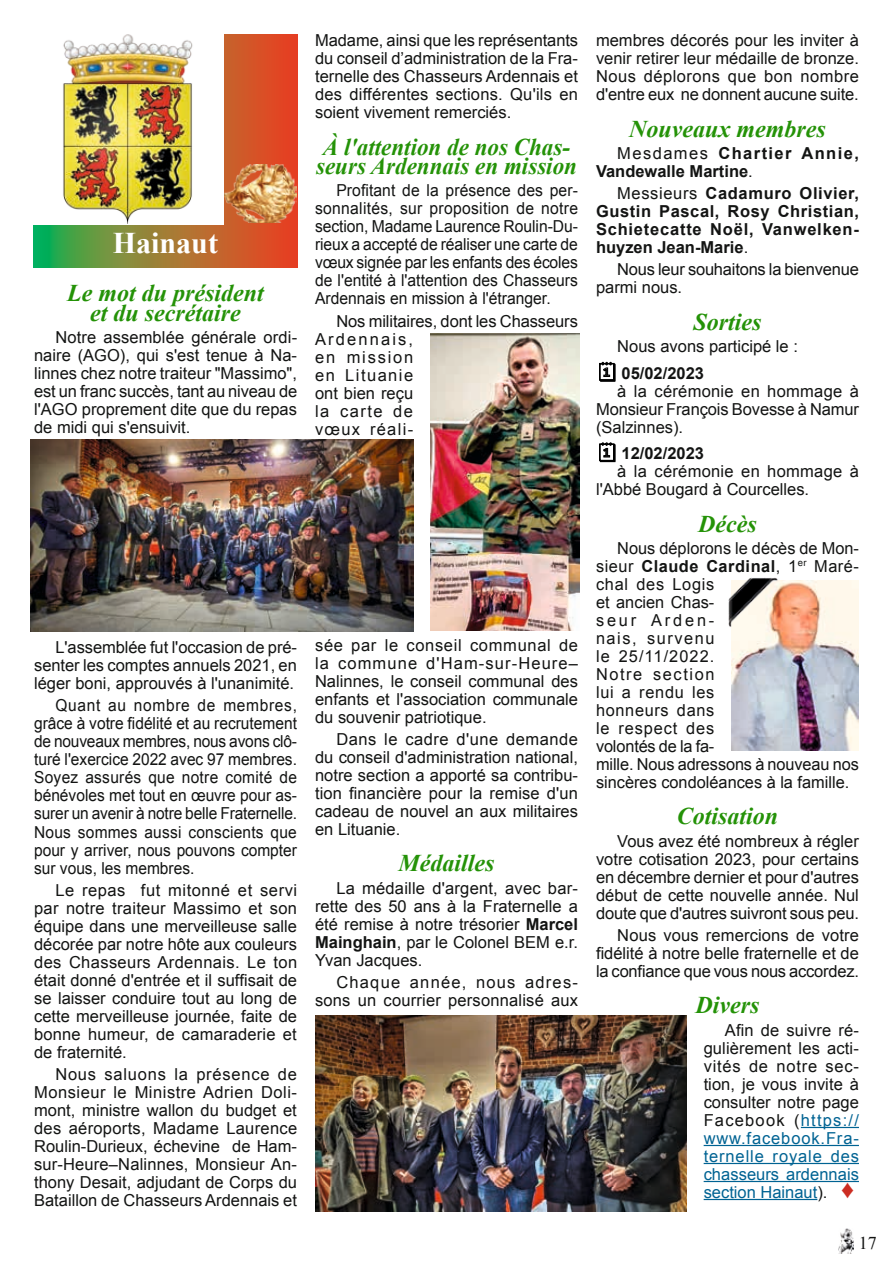
<style>
.page{position:relative;width:893px;height:1263px;background:#fff}
.page>*{position:absolute;margin:0;border:0;box-sizing:border-box;transform-origin:0 0}
.t1{font:700 30px "Times New Roman";color:#fff}
.t2{font:italic 700 24px/19.5px "Times New Roman";color:#249207;text-align:center}
.t3{font:italic 700 24px/19.5px "Times New Roman";color:#249207;scale:.96 1}
.t4{font:18px "Times New Roman";color:#131413}
.t5{font:16.5px/18px "Arial";color:#131413;text-align:justify}
.t6{font:16.5px/18px "Arial";color:#131413;text-align:justify;scale:.94 1}
.t7{font:16.5px/18px "Arial";color:#131413;text-align:justify;scale:.95 1}
.t8{font:700 16.5px/18px "Arial";letter-spacing:.015em;color:#131413}
.t9{font:16.5px/18px "Arial";letter-spacing:.08em;color:#131413}
.s1{font-weight:700}
.s2{font-weight:400}
.s3{color:#006393}
.s4{font-size:25.5px;color:#cc2d22}
</style>
<div class="page">
<img style="left:838px;top:1229px;width:16px;height:25px">
<svg style="left:34px;top:34px;width:263px;height:234px"></svg>
<div style="left:28px;top:29px;width:196px;height:196px;background:#fff"></div>
<img style="left:224px;top:164px;width:73px;height:59px">
<img style="left:63px;top:34px;width:130px;height:189px">
<hr style="left:801px;top:1127px;width:58px;height:1px;background:#006393">
<hr style="left:704px;top:1145px;width:155px;height:1px;background:#006393">
<hr style="left:704px;top:1163px;width:155px;height:1px;background:#006393">
<hr style="left:704px;top:1181px;width:155px;height:1px;background:#006393">
<hr style="left:704px;top:1199px;width:113px;height:1px;background:#006393">
<img style="left:31px;top:440px;width:383px;height:191px">
<img style="left:315px;top:1015px;width:372px;height:196px">
<img style="left:430px;top:333px;width:149px;height:298px">
<img style="left:731px;top:581px;width:128px;height:170px">
<img style="left:728px;top:577px;width:85px;height:84px">
<svg style="left:599px;top:362px;width:17px;height:20px"></svg>
<svg style="left:599px;top:442px;width:17px;height:20px"></svg>
<h1 class="t1" style="left:113px;top:222px;width:107px">Hainaut</h1>
<h2 class="t2" style="left:67px;top:283px;width:198px">Le mot du président et du secrétaire</h2>
<p class="t5" style="left:34px;top:328px;width:265px;text-indent:21px">Notre assemblée générale ordi&shy;naire (AGO), qui s'est tenue à Na&shy;linnes chez notre traiteur "Massimo", est un franc succès, tant au niveau de l'AGO proprement dite que du repas de midi qui s'ensuivit.</p>
<p class="t5" style="left:315px;top:31px;width:265px">Madame, ainsi que les représentants du conseil d’administration de la Fra&shy;ternelle des Chasseurs Ardennais et des différentes sections. Qu'ils en soient vivement remerciés.</p>
<h2 class="t3" style="left:316px;top:136px;width:273px">À l'attention de nos Chas&shy;seurs Ardennais en mission</h2>
<p class="t7" style="left:315px;top:181px;width:278px;text-indent:21px">Profitant de la présence des per&shy;sonnalités, sur proposition de notre section, Madame Laurence Roulin-Du&shy;rieux a accepté de réaliser une carte de vœux signée par les enfants des écoles de l'entité à l'attention des Chasseurs Ardennais en mission à l'étranger.</p>
<p class="t9" style="left:315px;top:312px;width:264px;text-indent:21px">Nos militaires, dont les Chasseurs<br>Ardennais,<br>en mission<br>en Lituanie<br>ont bien reçu<br>la carte de<br>vœux réali-</p>
<p class="t5" style="left:34px;top:638px;width:264px;text-indent:21px">L'assemblée fut l'occasion de pré&shy;senter les comptes annuels 2021, en léger boni, approuvés à l'unanimité.</p>
<p class="t6" style="left:34px;top:696px;width:281px;text-indent:21px">Quant au nombre de membres, grâce à votre fidélité et au recrutement de nouveaux membres, nous avons clô&shy;turé l'exercice 2022 avec 97 membres.<br>Soyez assurés que notre comité de bénévoles met tout en œuvre pour as&shy;surer un avenir à notre belle Fraternelle.<br>Nous sommes aussi conscients que pour y arriver, nous pouvons compter sur vous, les membres.</p>
<p class="t5" style="left:34px;top:881px;width:265px;text-indent:21px">Le repas fut mitonné et servi par notre traiteur Massimo et son équipe dans une merveilleuse salle décorée par notre hôte aux couleurs des Chasseurs Ardennais. Le ton était donné d'entrée et il suffisait de se laisser conduire tout au long de cette merveilleuse journée, faite de bonne humeur, de camaraderie et de fraternité.</p>
<p class="t5" style="left:34px;top:1065px;width:265px;text-indent:21px">Nous saluons la présence de Monsieur le Ministre Adrien Doli&shy;mont, ministre wallon du budget et des aéroports, Madame Laurence Roulin-Durieux, échevine de Ham&shy;sur-Heure–Nalinnes, Monsieur An&shy;thony Desait, adjudant de Corps du Bataillon de Chasseurs Ardennais et</p>
<p class="t5" style="left:315px;top:636px;width:265px">sée par le conseil communal de la commune d'Ham-sur-Heure– Nalinnes, le conseil communal des enfants et l'association communale du souvenir patriotique.</p>
<p class="t5" style="left:315px;top:730px;width:264px;text-indent:21px">Dans le cadre d'une demande du conseil d'administration national, notre section a apporté sa contribu&shy;tion financière pour la remise d'un cadeau de nouvel an aux militaires en Lituanie.</p>
<h2 class="t2" style="left:399px;top:853px;width:97px">Médailles</h2>
<p class="t5" style="left:315px;top:879px;width:264px;text-indent:21px">La médaille d'argent, avec bar&shy;rette des 50 ans à la Fraternelle a été remise à notre trésorier <span class="s1">Marcel Mainghain</span>, par le Colonel BEM e.r.<br>Yvan Jacques.</p>
<p class="t5" style="left:315px;top:973px;width:265px;text-align:right">Chaque année, nous adres&shy;sons un courrier personnalisé aux</p>
<p class="t5" style="left:596px;top:31px;width:264px">membres décorés pour les inviter à venir retirer leur médaille de bronze.<br>Nous déplorons que bon nombre d'entre eux ne donnent aucune suite.</p>
<h2 class="t2" style="left:629px;top:118px;width:198px">Nouveaux membres</h2>
<p class="t8" style="left:596px;top:144px;width:264px;text-indent:21px"><span class="s2">Mesdames</span> Chartier Annie,<br>Vandewalle Martine<span class="s2">.</span></p>
<p class="t8" style="left:596px;top:184px;width:264px;text-align:justify;text-indent:21px"><span class="s2">Messieurs</span> Cadamuro Olivier, Gustin Pascal, Rosy Christian, Schietecatte Noël, Vanwelken&shy;huyzen Jean-Marie<span class="s2">.</span></p>
<p class="t5" style="left:596px;top:260px;width:264px;text-indent:21px">Nous leur souhaitons la bienvenue parmi nous.</p>
<h2 class="t2" style="left:693px;top:311px;width:70px">Sorties</h2>
<p class="t5" style="left:617px;top:337px;width:182px">Nous avons participé le :</p>
<p class="t8" style="left:621px;top:364px;width:84px">05/02/2023</p>
<p class="t5" style="left:596px;top:382px;width:265px;text-indent:21px">à la cérémonie en hommage à Monsieur François Bovesse à Namur (Salzinnes).</p>
<p class="t8" style="left:621px;top:444px;width:84px">12/02/2023</p>
<p class="t5" style="left:596px;top:462px;width:264px;text-indent:21px">à la cérémonie en hommage à l'Abbé Bougard à Courcelles.</p>
<h2 class="t2" style="left:698px;top:513px;width:60px">Décès</h2>
<p class="t5" style="left:596px;top:539px;width:264px;text-align:left;text-indent:21px">Nous déplorons le décès de Mon&shy;sieur <span class="s1">Claude Cardinal</span>, 1<sup>er</sup> Maré&shy;chal des Logis<br>et ancien Chas-<br>seur Arden-<br>nais, survenu<br>le 25/11/2022.<br>Notre section<br>lui a rendu les<br>honneurs dans<br>le respect des<br>volontés de la fa-<br>mille. Nous adressons à nouveau nos sincères condoléances à la famille.</p>
<h2 class="t2" style="left:677px;top:806px;width:103px">Cotisation</h2>
<p class="t5" style="left:596px;top:832px;width:264px;text-indent:21px">Vous avez été nombreux à régler votre cotisation 2023, pour certains en décembre dernier et pour d'autres début de cette nouvelle année. Nul doute que d'autres suivront sous peu.</p>
<p class="t5" style="left:596px;top:926px;width:265px;text-indent:21px">Nous vous remercions de votre fidélité à notre belle fraternelle et de la confiance que vous nous accordez.</p>
<h2 class="t2" style="left:695px;top:995px;width:65px">Divers</h2>
<p class="t5" style="left:704px;top:1021px;width:157px;text-indent:21px">Afin de suivre ré&shy;gulièrement les acti&shy;vités de notre sec&shy;tion, je vous invite à consulter notre page Facebook (<span class="s3">https:// www.facebook.Fra&shy;ternelle royale des chasseurs ardennais section Hainaut</span>). <span class="s4">♦</span></p>
<p class="t4" style="left:859px;top:1230px;width:19px">17</p>
</div>
